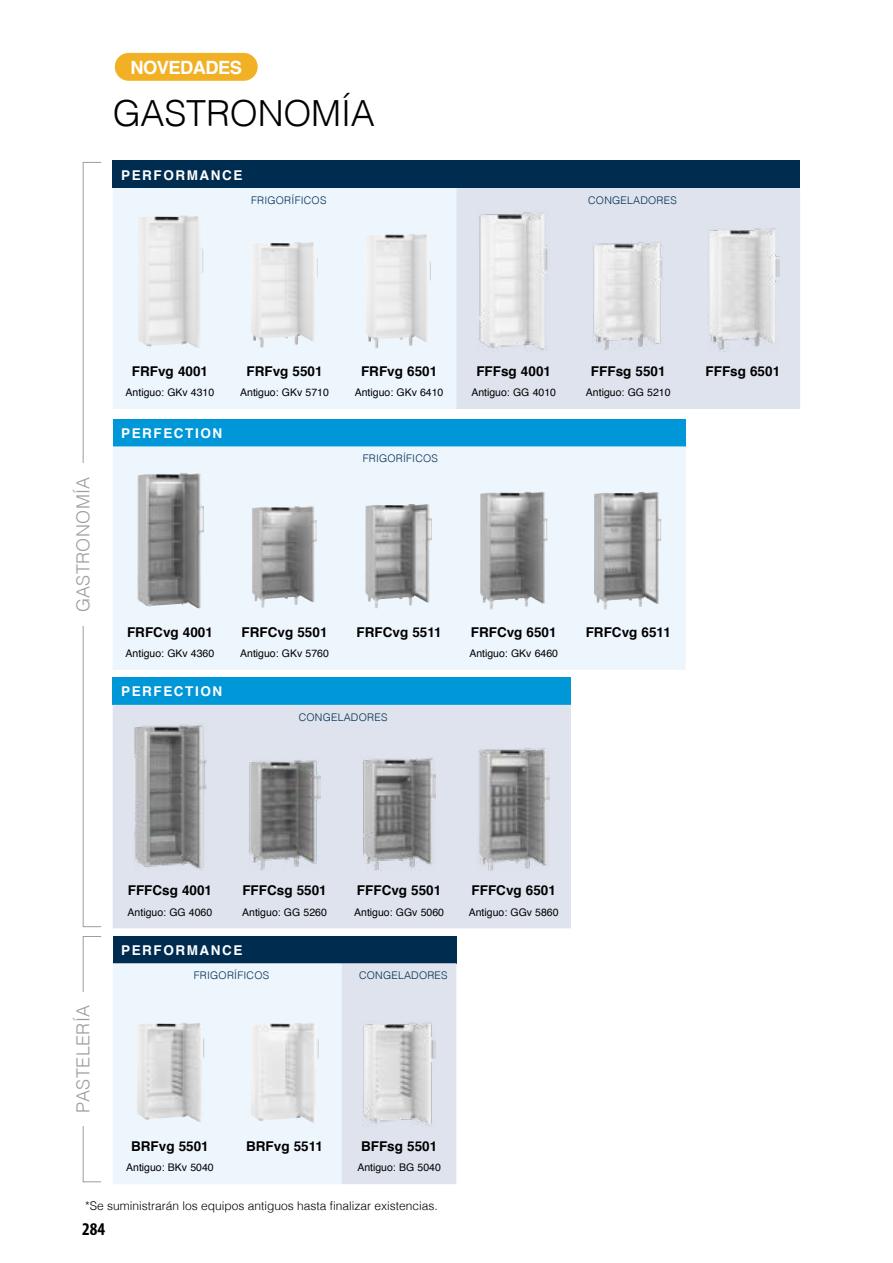
<style>
.page{position:relative;width:893px;height:1263px;background:#fff}
.page>*{position:absolute;margin:0;border:0;box-sizing:border-box;transform-origin:0 0}
.t1{font:300 36px "Helvetica";letter-spacing:-.005em;color:#000}
.t2{font:700 18.3px "Helvetica";letter-spacing:-.03em;color:#fff}
.t3{font:300 18px "Helvetica";letter-spacing:.02em;color:#9d9d9c}
.t4{font:700 condensed 18px "Myriad Pro";color:#000}
.t5{font:700 13.5px "Helvetica";color:#000}
.t6{font:700 13.5px "Helvetica";letter-spacing:.115em;color:#fff}
.t7{font:300 12px "Helvetica";color:#000}
.t8{font:10.5px "Helvetica";color:#000}
.t9{font:300 10.5px "Helvetica";letter-spacing:.02em;color:#002c50}
</style>
<div class="page">
<div style="left:113px;top:161px;width:687px;height:27px;background:#002c50"></div>
<svg style="left:113px;top:188px;width:343px;height:221px;background:#ebf2fa"></svg>
<div style="left:456px;top:188px;width:344px;height:221px;background:#dee3ed"></div>
<img style="left:138px;top:215px;width:52px;height:132px">
<img style="left:250px;top:242px;width:46px;height:106px">
<img style="left:365px;top:233px;width:45px;height:115px">
<img style="left:477px;top:210px;width:73px;height:141px">
<img style="left:592px;top:241px;width:72px;height:109px">
<img style="left:707px;top:227px;width:72px;height:124px">
<div style="left:113px;top:936px;width:343px;height:27px;background:#002c50"></div>
<svg style="left:113px;top:963px;width:229px;height:221px;background:#ebf3fa"></svg>
<div style="left:342px;top:963px;width:114px;height:221px;background:#dee3ed"></div>
<img style="left:136px;top:1022px;width:52px;height:98px">
<img style="left:250px;top:1022px;width:54px;height:99px">
<img style="left:363px;top:1020px;width:72px;height:106px">
<div style="left:113px;top:419px;width:573px;height:27px;background:#0097d9"></div>
<svg style="left:113px;top:446px;width:573px;height:224px;background:#e5ecf4"></svg>
<img style="left:137px;top:473px;width:54px;height:134px">
<img style="left:252px;top:506px;width:44px;height:102px">
<img style="left:365px;top:504px;width:45px;height:104px">
<img style="left:480px;top:491px;width:46px;height:118px">
<img style="left:594px;top:492px;width:46px;height:118px">
<div style="left:113px;top:678px;width:458px;height:27px;background:#0097d9"></div>
<div style="left:113px;top:705px;width:458px;height:223px;background:#dee3ed"></div>
<img style="left:134px;top:723px;width:72px;height:147px">
<img style="left:248px;top:759px;width:73px;height:111px">
<img style="left:363px;top:757px;width:72px;height:113px">
<img style="left:477px;top:748px;width:73px;height:122px">
<div style="left:83px;top:162px;width:19px;height:765px;border:1px solid #9d9d9c"></div>
<div style="left:83px;top:936px;width:19px;height:246px;border:1px solid #9d9d9c"></div>
<div style="left:64px;top:463px;width:38px;height:163px;background:#fff"></div>
<div style="left:64px;top:992px;width:38px;height:134px;background:#fff"></div>
<div style="left:115px;top:53px;width:143px;height:28px;background:#f2b125;border-radius:14px"></div>
<h2 class="t2" style="left:131px;top:53px;width:113px">NOVEDADES</h2>
<h1 class="t1" style="left:113px;top:83px;width:264px">GASTRONOMÍA</h1>
<p class="t6" style="left:121px;top:164px;width:123px">PERFORMANCE</p>
<p class="t9" style="left:251px;top:191px;width:77px">FRIGORÍFICOS</p>
<p class="t9" style="left:588px;top:191px;width:90px">CONGELADORES</p>
<h3 class="t3" style="left:68px;top:612px;width:137px;rotate:-90deg">GASTRONOMÍA</h3>
<p class="t5" style="left:132px;top:360px;width:78px">FRFvg 4001</p>
<p class="t8" style="left:126px;top:384px;width:90px">Antiguo: GKv 4310</p>
<p class="t6" style="left:121px;top:422px;width:102px">PERFECTION</p>
<p class="t5" style="left:246px;top:360px;width:78px">FRFvg 5501</p>
<p class="t8" style="left:240px;top:384px;width:90px">Antiguo: GKv 5710</p>
<p class="t5" style="left:361px;top:360px;width:78px">FRFvg 6501</p>
<p class="t8" style="left:355px;top:384px;width:90px">Antiguo: GKv 6410</p>
<p class="t9" style="left:363px;top:450px;width:77px">FRIGORÍFICOS</p>
<p class="t5" style="left:476px;top:360px;width:76px">FFFsg 4001</p>
<p class="t8" style="left:471px;top:384px;width:86px">Antiguo: GG 4010</p>
<p class="t5" style="left:591px;top:360px;width:76px">FFFsg 5501</p>
<p class="t8" style="left:586px;top:384px;width:86px">Antiguo: GG 5210</p>
<p class="t5" style="left:127px;top:621px;width:87px">FRFCvg 4001</p>
<p class="t8" style="left:126px;top:645px;width:90px">Antiguo: GKv 4360</p>
<p class="t6" style="left:121px;top:681px;width:102px">PERFECTION</p>
<p class="t5" style="left:242px;top:621px;width:87px">FRFCvg 5501</p>
<p class="t8" style="left:240px;top:645px;width:90px">Antiguo: GKv 5760</p>
<p class="t5" style="left:357px;top:621px;width:87px">FRFCvg 5511</p>
<p class="t5" style="left:471px;top:621px;width:87px">FRFCvg 6501</p>
<p class="t8" style="left:469px;top:645px;width:90px">Antiguo: GKv 6460</p>
<p class="t9" style="left:299px;top:708px;width:90px">CONGELADORES</p>
<p class="t5" style="left:586px;top:621px;width:87px">FRFCvg 6511</p>
<p class="t5" style="left:705px;top:360px;width:76px">FFFsg 6501</p>
<p class="t5" style="left:128px;top:879px;width:86px">FFFCsg 4001</p>
<p class="t8" style="left:128px;top:904px;width:86px">Antiguo: GG 4060</p>
<p class="t5" style="left:242px;top:879px;width:86px">FFFCsg 5501</p>
<p class="t8" style="left:242px;top:904px;width:86px">Antiguo: GG 5260</p>
<p class="t5" style="left:357px;top:879px;width:86px">FFFCvg 5501</p>
<p class="t8" style="left:354px;top:904px;width:91px">Antiguo: GGv 5060</p>
<h3 class="t3" style="left:68px;top:1113px;width:110px;rotate:-90deg">PASTELERÍA</h3>
<p class="t6" style="left:121px;top:939px;width:123px">PERFORMANCE</p>
<p class="t9" style="left:194px;top:967px;width:77px">FRIGORÍFICOS</p>
<p class="t9" style="left:359px;top:967px;width:90px">CONGELADORES</p>
<p class="t5" style="left:131px;top:1135px;width:79px">BRFvg 5501</p>
<p class="t8" style="left:126px;top:1160px;width:89px">Antiguo: BKv 5040</p>
<p class="t5" style="left:246px;top:1135px;width:78px">BRFvg 5511</p>
<p class="t5" style="left:361px;top:1135px;width:78px">BFFsg 5501</p>
<p class="t8" style="left:357px;top:1160px;width:85px">Antiguo: BG 5040</p>
<p class="t7" style="left:85px;top:1196px;width:354px">*Se suministrarán los equipos antiguos hasta finalizar existencias.</p>
<h3 class="t4" style="left:82px;top:1218px;width:25px">284</h3>
<p class="t5" style="left:471px;top:879px;width:86px">FFFCvg 6501</p>
<p class="t8" style="left:469px;top:904px;width:91px">Antiguo: GGv 5860</p>
</div>
